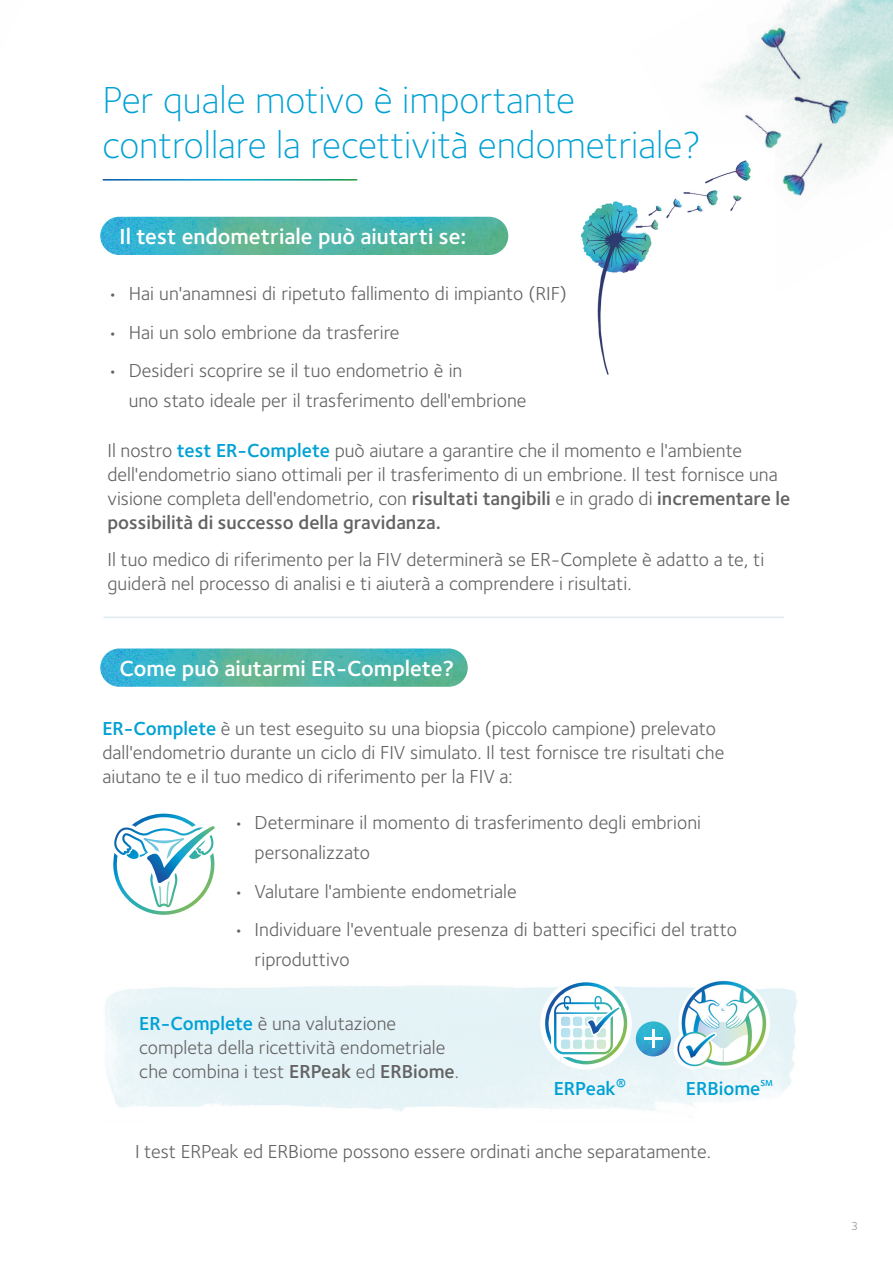
<style>
.page{position:relative;width:893px;height:1263px;background:#fff}
.page>*{position:absolute;margin:0;border:0;box-sizing:border-box;transform-origin:0 0}
.t1{font:300 39px/45px "Foundry Sterling";color:#00a1d4}
.t2{font:600 22.5px "Foundry Sterling";color:#fff}
.t3{font:19.5px/24px "Foundry Sterling";color:#646363}
.t4{font:600 19.5px "Foundry Sterling";color:#00a1d4}
.t5{font:12px "Foundry Sterling";color:#989797}
.t6{font:600 9px "Foundry Sterling";color:#00a1d4}
.s1{font-weight:600;color:#00a1d4}
.s2{font-weight:600}
</style>
<div class="page">
<img style="left:708px;top:0;width:185px;height:173px">
<img style="left:784px;top:74px;width:72px;height:61px">
<img style="left:580px;top:144px;width:185px;height:231px">
<img style="left:105px;top:985px;width:692px;height:132px">
<div style="left:652px;top:235px;width:84px;height:12px;background:#fff"></div>
<img style="left:636px;top:1021px;width:35px;height:35px;border-radius:18px">
<hr style="left:652px;top:1030px;width:3px;height:18px;background:#fff">
<svg style="left:644px;top:1038px;width:18px;height:2px"></svg>
<hr style="left:104px;top:617px;width:679px;height:1px;background:#dee8ef">
<img style="left:100px;top:217px;width:408px;height:38px;border-radius:19px">
<img style="left:100px;top:648px;width:368px;height:39px;border-radius:19px">
<div style="left:540px;top:978px;width:92px;height:91px;background:#fff;border-radius:50%"></div>
<svg style="left:544px;top:982px;width:84px;height:82px"></svg>
<div style="left:674px;top:1029px;width:40px;height:40px;background:#fff;border-radius:50%"></div>
<img style="left:675px;top:980px;width:95px;height:91px">
<img style="left:765px;top:135px;width:89px;height:61px">
<img style="left:746px;top:13px;width:64px;height:86px">
<img style="left:740px;top:109px;width:50px;height:48px">
<svg style="left:107px;top:807px;width:114px;height:114px"></svg>
<svg style="left:114px;top:814px;width:105px;height:93px"></svg>
<h1 class="t1" style="left:102px;top:77px;width:600px">Per quale motivo è importante controllare la recettività endometriale?</h1>
<p class="t2" style="left:120px;top:223px;width:348px">Il test endometriale può aiutarti se:</p>
<p class="t3" style="left:107px;top:282px;width:461px">• Hai un'anamnesi di ripetuto fallimento di impianto (RIF)</p>
<p class="t3" style="left:107px;top:321px;width:294px">• Hai un solo embrione da trasferire</p>
<p class="t3" style="left:129px;top:356px;width:399px;line-height:30px;text-indent:-21px">• Desideri scoprire se il tuo endometrio è in<br>uno stato ideale per il trasferimento dell'embrione</p>
<p class="t3" style="left:107px;top:439px;width:685px">Il nostro <span class="s1">test ER-Complete</span> può aiutare a garantire che il momento e l'ambiente dell'endometrio siano ottimali per il trasferimento di un embrione. Il test fornisce una visione completa dell'endometrio, con <span class="s2">risultati tangibili</span> e in grado di <span class="s2">incrementare le possibilità di successo della gravidanza.</span></p>
<p class="t3" style="left:107px;top:547px;width:658px">Il tuo medico di riferimento per la FIV determinerà se ER-Complete è adatto a te, ti guiderà nel processo di analisi e ti aiuterà a comprendere i risultati.</p>
<p class="t2" style="left:120px;top:655px;width:336px">Come può aiutarmi ER-Complete?</p>
<p class="t3" style="left:102px;top:716px;width:623px"><span class="s1">ER-Complete</span> è un test eseguito su una biopsia (piccolo campione) prelevato dall'endometrio durante un ciclo di FIV simulato. Il test fornisce tre risultati che aiutano te e il tuo medico di riferimento per la FIV a:</p>
<p class="t3" style="left:255px;top:808px;width:448px;line-height:30px;text-indent:-21px">• Determinare il momento di trasferimento degli embrioni personalizzato</p>
<p class="t3" style="left:233px;top:879px;width:285px">• Valutare l'ambiente endometriale</p>
<p class="t3" style="left:255px;top:915px;width:484px;line-height:30px;text-indent:-21px">• Individuare l'eventuale presenza di batteri specifici del tratto riproduttivo</p>
<p class="t3" style="left:139px;top:1011px;width:321px"><span class="s1">ER-Complete</span> è una valutazione completa della ricettività endometriale che combina i test <span class="s2">ERPeak</span> ed <span class="s2">ERBiome</span>.</p>
<p class="t4" style="left:554px;top:1076px;width:74px">ERPeak®</p>
<p class="t4" style="left:686px;top:1076px;width:76px">ERBiome</p>
<p class="t6" style="left:760px;top:1077px;width:14px">SM</p>
<p class="t3" style="left:135px;top:1140px;width:577px">I test ERPeak ed ERBiome possono essere ordinati anche separatamente.</p>
<p class="t5" style="left:851px;top:1219px;width:9px">3</p>
</div>
